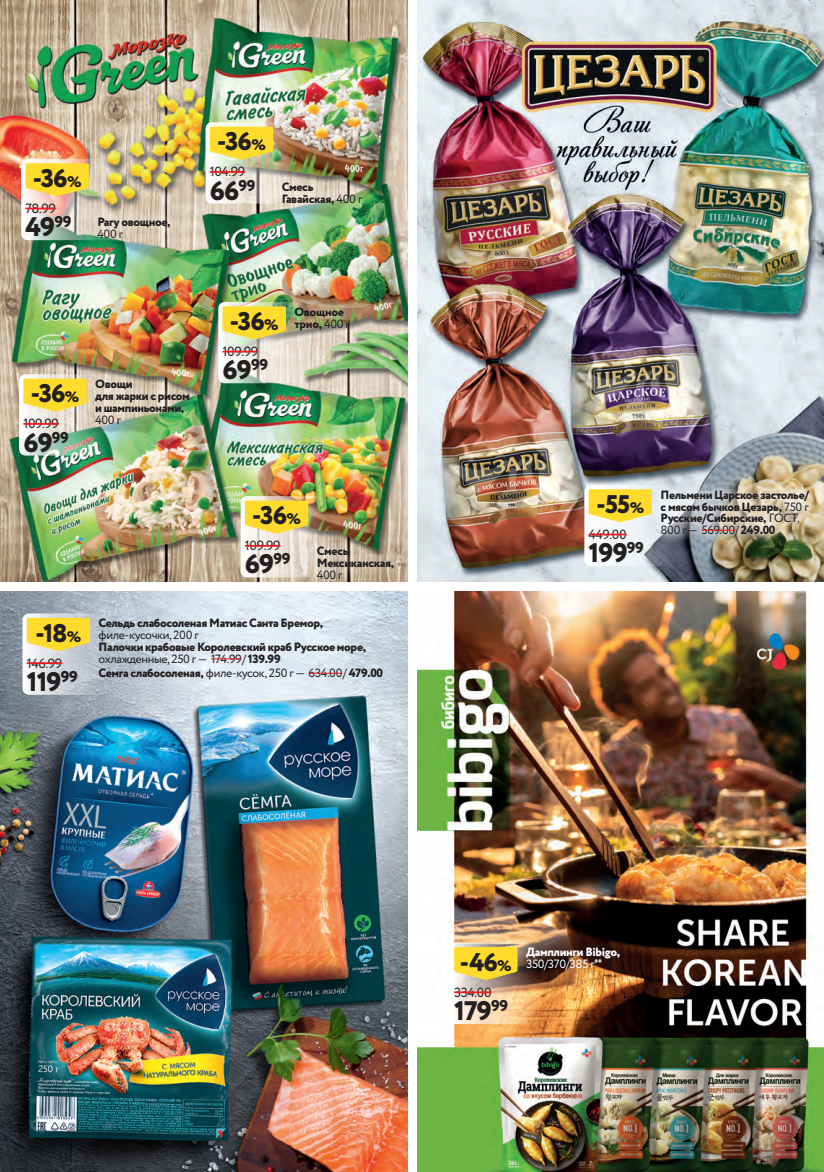
<style>
.page{position:relative;width:824px;height:1172px;background:#fff}
.page>*{position:absolute;margin:0;border:0;box-sizing:border-box;transform-origin:0 0}
.t1{font:800 26.85px "Circe";letter-spacing:-.03em;color:#231f20}
.t2{font:800 25.5px "Circe";letter-spacing:-.045em;color:#231f20}
.t3{font:13.35px "Circe";letter-spacing:-.03em;color:#231f20}
.t4{font:800 12px/12px "Circe";letter-spacing:-.03em;color:#231f20}
.t5{font:800 12px/12px "Circe";letter-spacing:-.03em;color:#fff}
.t6{font:12px "Circe";letter-spacing:-.03em;color:#231f20}
.s1{font-size:15.3px}
.s2{font-weight:400}
.s3{font-family:"PT Sans";font-weight:700;font-stretch:condensed}
</style>
<div class="page">
<img style="left:0;top:0;width:407px;height:582px">
<img style="left:417px;top:0;width:406px;height:582px">
<img style="left:417px;top:591px;width:406px;height:581px">
<img style="left:0;top:591px;width:407px;height:581px">
<img style="left:449px;top:942px;width:98px;height:82px;border-radius:6px">
<hr style="left:454px;top:991px;width:37px;height:2px;background:#ee1d23">
<svg style="left:454px;top:947px;width:63px;height:33px;background:#f5d53a"></svg>
<div style="left:518px;top:939px;width:109px;height:38px;background:#231f20;opacity:.75"></div>
<img style="left:19px;top:374px;width:98px;height:81px;border-radius:6px">
<hr style="left:23px;top:423px;width:36px;height:2px;background:#ee1d23">
<svg style="left:23px;top:379px;width:63px;height:32px;background:#fcdd3f"></svg>
<div style="left:86px;top:370px;width:112px;height:63px;background:#fff;opacity:.75"></div>
<svg style="left:584px;top:485px;width:98px;height:81px;fill:#f1f5f8"></svg>
<hr style="left:588px;top:534px;width:38px;height:1px;background:#ee1d23">
<svg style="left:588px;top:489px;width:63px;height:33px;background:#fddf46"></svg>
<div style="left:651px;top:480px;width:166px;height:65px;background:#fff;opacity:.75"></div>
<hr style="left:701px;top:530px;width:33px;height:1px;background:#ee1d23">
<svg style="left:22px;top:613px;width:98px;height:82px;background:#c8cfd6"></svg>
<hr style="left:27px;top:662px;width:35px;height:2px;background:#ee1d23">
<svg style="left:27px;top:618px;width:63px;height:33px;background:#f9db42"></svg>
<hr style="left:211px;top:658px;width:31px;height:1px;background:#ee1d23">
<hr style="left:308px;top:673px;width:34px;height:1px;background:#ee1d23">
<img style="left:21px;top:159px;width:98px;height:81px;border-radius:6px">
<hr style="left:25px;top:208px;width:31px;height:1px;background:#ee1d23">
<svg style="left:25px;top:163px;width:64px;height:33px;background:#f9d93e"></svg>
<div style="left:89px;top:208px;width:90px;height:39px;background:#fff;opacity:.75"></div>
<svg style="left:218px;top:302px;width:98px;height:81px;background:#e2e0d4"></svg>
<hr style="left:222px;top:351px;width:36px;height:1px;background:#ee1d23">
<svg style="left:222px;top:306px;width:64px;height:33px;background:#f8da3f"></svg>
<div style="left:285px;top:298px;width:73px;height:40px;background:#fff;opacity:.75"></div>
<img style="left:205px;top:122px;width:98px;height:82px;border-radius:6px">
<hr style="left:210px;top:171px;width:35px;height:2px;background:#ee1d23">
<svg style="left:210px;top:127px;width:63px;height:33px;background:#f9db3f"></svg>
<div style="left:273px;top:173px;width:97px;height:40px;background:#fff;opacity:.75"></div>
<img style="left:240px;top:496px;width:98px;height:81px;border-radius:6px">
<hr style="left:245px;top:545px;width:35px;height:2px;background:#ee1d23">
<svg style="left:245px;top:500px;width:63px;height:33px;background:#fadb40"></svg>
<div style="left:308px;top:537px;width:94px;height:51px;background:#fff;opacity:.75"></div>
<h2 class="t2" style="left:33px;top:161px;width:50px">-36<span class="s1">%</span></h2>
<p class="t3" style="left:25px;top:200px;width:32px">78.99</p>
<h1 class="t1" style="left:25px;top:209px;width:48px">49<sup>99</sup></h1>
<p class="t4" style="left:97px;top:216px;width:75px">Рагу овощное,</p>
<p class="t6" style="left:97px;top:226px;width:27px">400 г</p>
<h2 class="t2" style="left:217px;top:124px;width:50px">-36<span class="s1">%</span></h2>
<p class="t3" style="left:210px;top:163px;width:37px">104.99</p>
<h1 class="t1" style="left:210px;top:172px;width:47px">66<sup>99</sup></h1>
<p class="t4" style="left:281px;top:181px;width:82px">Смесь<br>Гавайская, <span class="s2">400 г</span></p>
<h2 class="t2" style="left:31px;top:376px;width:50px">-36<span class="s1">%</span></h2>
<p class="t4" style="left:95px;top:378px;width:96px">Овощи<br>для жарки с рисом и шампиньонами,</p>
<p class="t6" style="left:95px;top:412px;width:27px">400 г</p>
<p class="t3" style="left:23px;top:415px;width:37px">109.99</p>
<h1 class="t1" style="left:23px;top:424px;width:47px">69<sup>99</sup></h1>
<h2 class="t2" style="left:230px;top:304px;width:50px">-36<span class="s1">%</span></h2>
<p class="t4" style="left:294px;top:306px;width:57px">Овощное трио, <span class="s2">400 г</span></p>
<p class="t3" style="left:222px;top:343px;width:37px">109.99</p>
<h1 class="t1" style="left:222px;top:352px;width:47px">69<sup>99</sup></h1>
<h2 class="t2" style="left:252px;top:498px;width:50px">-36<span class="s1">%</span></h2>
<p class="t3" style="left:245px;top:537px;width:37px">109.99</p>
<h1 class="t1" style="left:245px;top:546px;width:47px">69<sup>99</sup></h1>
<p class="t4" style="left:316px;top:545px;width:79px">Смесь<br>Мексиканская,</p>
<p class="t6" style="left:316px;top:567px;width:27px">400 г</p>
<h2 class="t2" style="left:36px;top:615px;width:47px">-18<span class="s1">%</span></h2>
<p class="t4" style="left:99px;top:618px;width:226px">Сельдь слабосоленая Матиас Санта Бремор,</p>
<p class="t6" style="left:99px;top:627px;width:102px">филе-кусочки, 200 г</p>
<p class="t4" style="left:99px;top:641px;width:269px">Палочки крабовые Королевский краб Русское море, <span class="s2">охлажденные, 250 г — 174.99/</span> 139.99</p>
<p class="t4" style="left:99px;top:668px;width:286px">Семга слабосоленая, <span class="s2">филе-кусок, 250 г — 634.00/</span> 479.00</p>
<p class="t3" style="left:27px;top:654px;width:37px">146.99</p>
<h1 class="t1" style="left:27px;top:663px;width:52px">119<sup>99</sup></h1>
<h2 class="t2" style="left:596px;top:487px;width:49px">-55<span class="s1">%</span></h2>
<p class="t4" style="left:660px;top:489px;width:150px">Пельмени Царское застолье/ с мясом бычков Цезарь, <span class="s2">750 г<br></span>Русские/Сибирские, <span class="s2">ГОСТ,<br>800 г — 569.00/</span> 249.00</p>
<p class="t3" style="left:588px;top:525px;width:39px">449.00</p>
<h1 class="t1" style="left:588px;top:535px;width:57px">199<sup>99</sup></h1>
<h2 class="t2" style="left:459px;top:945px;width:53px">-46<span class="s1">%</span></h2>
<p class="t5" style="left:525px;top:947px;width:96px">Дамплинги Bibigo,<br><span class="s2">350/370/385 г</span><span class="s3">**</span></p>
<p class="t3" style="left:454px;top:983px;width:39px">334.00</p>
<h1 class="t1" style="left:454px;top:992px;width:56px">179<sup>99</sup></h1>
</div>
